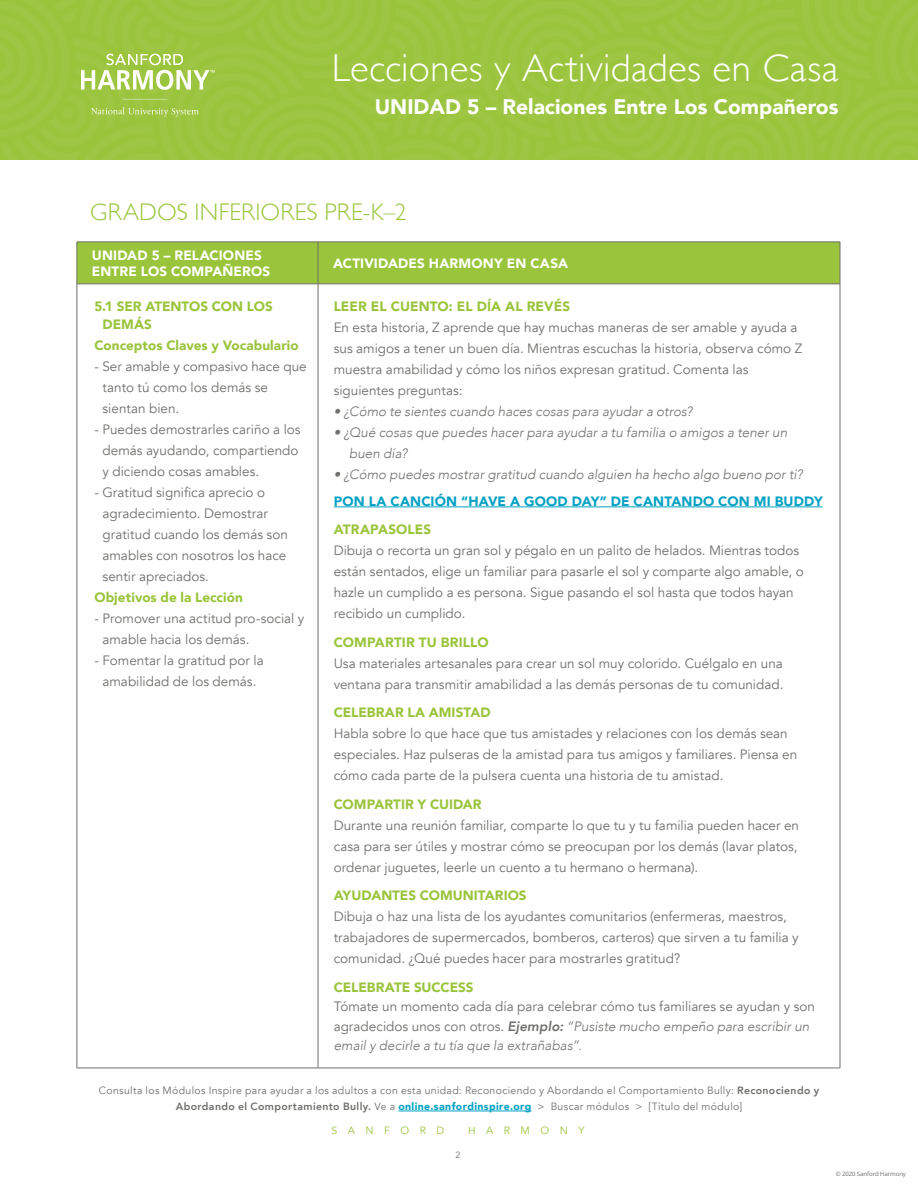
<style>
.page{position:relative;width:918px;height:1188px;background:#fff}
.page>*{position:absolute;margin:0;border:0;box-sizing:border-box;transform-origin:0 0}
.t1{font:300 39px "Gill Sans";letter-spacing:.01em;color:#fff}
.AHEAD{font:300 24px "Gill Sans";letter-spacing:.005em;color:#9ac43b}
.t2{font:900 21px "Avenir";color:#fff}
.CHART_BODY{font:13.5px/21px "Avenir";color:#6e706c}
.CHART_BODY-2{font:italic 300 13.5px/21px "Avenir";letter-spacing:.005em;color:#6e706c}
.CHART_BHEAD{font:900 13.5px/18px "Avenir";letter-spacing:.005em;color:#9ac43b}
.CHART_BODY-3{font:900 13.5px "Avenir";color:#9ac43b}
.BODY{font:900 13.5px/16.5px "Avenir";letter-spacing:.01em;color:#fff}
.CHART_BHEAD-2{font:900 13.5px "Avenir";letter-spacing:.01em;color:#03a1c3}
.t3{font:10.5px/16.5px "Avenir";letter-spacing:.03em;color:#6e706c;text-align:center}
.t4{font:10.5px "Avenir";letter-spacing:1em;color:#9ac43b}
.t5{font:9px "Avenir";color:#6e706c}
.t6{font:6px "Open Sans";letter-spacing:-.005em;color:#6c6d70}
.s1{font-weight:400;font-style:normal}
.s2{font-weight:800}
.s3{font-weight:900;color:#03a1c3}
</style>
<div class="page">
<hr style="left:398px;top:1111px;width:134px;height:1px;background:#03a1c3">
<div style="left:0;top:0;width:918px;height:160px;background:#9dc641"></div>
<div style="left:78px;top:243px;width:762px;height:41px;background:#9ac43b"></div>
<hr style="left:77px;top:242px;width:241px;height:1px;background:#6e706c">
<hr style="left:77px;top:242px;width:1px;height:42px;background:#6e706c">
<hr style="left:318px;top:242px;width:522px;height:1px;background:#6e706c">
<hr style="left:318px;top:242px;width:1px;height:42px;background:#6e706c">
<hr style="left:840px;top:242px;width:1px;height:42px;background:#6e706c">
<hr style="left:77px;top:284px;width:241px;height:1px;background:#6e706c">
<hr style="left:77px;top:284px;width:1px;height:784px;background:#6e706c">
<hr style="left:318px;top:284px;width:522px;height:1px;background:#6e706c">
<hr style="left:318px;top:284px;width:1px;height:784px;background:#6e706c">
<hr style="left:840px;top:284px;width:1px;height:784px;background:#6e706c">
<hr style="left:77px;top:1068px;width:241px;height:1px;background:#6e706c">
<hr style="left:318px;top:1068px;width:522px;height:1px;background:#6e706c">
<hr style="left:334px;top:507px;width:489px;height:1px;background:#03a1c3">
<h1 class="t1" style="left:332px;top:37px;width:508px">Lecciones y Actividades en Casa</h1>
<h3 class="t2" style="left:375px;top:89px;width:465px">UNIDAD 5 – Relaciones Entre Los Compañeros</h3>
<p class="AHEAD" style="left:90px;top:193px;width:318px">GRADOS INFERIORES PRE-K–2</p>
<p class="BODY" style="left:92px;top:247px;width:180px">UNIDAD 5 – RELACIONES<br>ENTRE LOS COMPAÑEROS</p>
<p class="BODY" style="left:333px;top:255px;width:236px">ACTIVIDADES HARMONY EN CASA</p>
<p class="CHART_BHEAD" style="left:103px;top:297px;width:172px;text-indent:-8px">5.1 SER ATENTOS CON LOS<br>DEMÁS</p>
<p class="CHART_BHEAD" style="left:94px;top:336px;width:206px">Conceptos Claves y Vocabulario</p>
<p class="CHART_BODY" style="left:103px;top:356px;width:206px;text-indent:-8px">- Ser amable y compasivo hace que tanto tú como los demás se sientan bien.</p>
<p class="CHART_BODY" style="left:103px;top:419px;width:200px;text-indent:-8px">- Puedes demostrarles cariño a los demás ayudando, compartiendo y diciendo cosas amables.</p>
<p class="CHART_BODY" style="left:103px;top:482px;width:187px;text-indent:-8px">- Gratitud significa aprecio o agradecimiento. Demostrar gratitud cuando los demás son amables con nosotros los hace sentir apreciados.</p>
<p class="CHART_BHEAD" style="left:94px;top:588px;width:150px">Objetivos de la Lección</p>
<p class="CHART_BODY" style="left:103px;top:608px;width:203px;text-indent:-8px">- Promover una actitud pro-social y amable hacia los demás.</p>
<p class="CHART_BODY" style="left:94px;top:650px;width:171px;text-align:center">- Fomentar la gratitud por la amabilidad de los demás.</p>
<p class="CHART_BHEAD" style="left:334px;top:297px;width:238px">LEER EL CUENTO: EL DÍA AL REVÉS</p>
<p class="CHART_BODY" style="left:334px;top:317px;width:465px">En esta historia, Z aprende que hay muchas maneras de ser amable y ayuda a</p>
<p class="CHART_BODY" style="left:334px;top:338px;width:470px">sus amigos a tener un buen día. Mientras escuchas la historia, observa cómo Z</p>
<p class="CHART_BODY" style="left:334px;top:359px;width:416px">muestra amabilidad y cómo los niños expresan gratitud. Comenta las</p>
<p class="CHART_BODY" style="left:334px;top:380px;width:130px">siguientes preguntas:</p>
<p class="CHART_BODY-2" style="left:334px;top:401px;width:360px">• ¿Cómo te sientes cuando haces cosas para ayudar a otros?</p>
<p class="CHART_BODY-2" style="left:349px;top:422px;width:440px;text-indent:-15px">• ¿Qué cosas que puedes hacer para ayudar a tu familia o amigos a tener un buen día?</p>
<p class="CHART_BODY-2" style="left:334px;top:464px;width:471px">• ¿Cómo puedes mostrar gratitud cuando alguien ha hecho algo bueno por ti?</p>
<p class="CHART_BHEAD-2" style="left:334px;top:490px;width:491px">PON LA CANCIÓN “HAVE A GOOD DAY” DE CANTANDO CON MI BUDDY</p>
<p class="CHART_BHEAD" style="left:334px;top:520px;width:99px">ATRAPASOLES</p>
<p class="CHART_BODY" style="left:334px;top:540px;width:467px">Dibuja o recorta un gran sol y pégalo en un palito de helados. Mientras todos</p>
<p class="CHART_BODY" style="left:334px;top:561px;width:472px">están sentados, elige un familiar para pasarle el sol y comparte algo amable, o</p>
<p class="CHART_BODY" style="left:334px;top:582px;width:462px">hazle un cumplido a es persona. Sigue pasando el sol hasta que todos hayan</p>
<p class="CHART_BODY" style="left:334px;top:603px;width:133px">recibido un cumplido.</p>
<p class="CHART_BHEAD" style="left:334px;top:633px;width:156px">COMPARTIR TU BRILLO</p>
<p class="CHART_BODY" style="left:334px;top:653px;width:451px">Usa materiales artesanales para crear un sol muy colorido. Cuélgalo en una</p>
<p class="CHART_BODY" style="left:334px;top:674px;width:451px">ventana para transmitir amabilidad a las demás personas de tu comunidad.</p>
<p class="CHART_BODY-3" style="left:334px;top:701px;width:159px">CELEBRAR LA AMISTAD</p>
<p class="CHART_BODY" style="left:334px;top:723px;width:456px">Habla sobre lo que hace que tus amistades y relaciones con los demás sean</p>
<p class="CHART_BODY" style="left:334px;top:744px;width:465px">especiales. Haz pulseras de la amistad para tus amigos y familiares. Piensa en</p>
<p class="CHART_BODY" style="left:334px;top:765px;width:391px">cómo cada parte de la pulsera cuenta una historia de tu amistad.</p>
<p class="CHART_BODY-3" style="left:334px;top:793px;width:150px">COMPARTIR Y CUIDAR</p>
<p class="CHART_BODY" style="left:334px;top:815px;width:467px">Durante una reunión familiar, comparte lo que tu y tu familia pueden hacer en</p>
<p class="CHART_BODY" style="left:334px;top:836px;width:465px">casa para ser útiles y mostrar cómo se preocupan por los demás (lavar platos,</p>
<p class="CHART_BODY" style="left:334px;top:857px;width:366px">ordenar juguetes, leerle un cuento a tu hermano o hermana).</p>
<p class="CHART_BODY-3" style="left:334px;top:884px;width:194px">AYUDANTES COMUNITARIOS</p>
<p class="CHART_BODY" style="left:334px;top:906px;width:455px">Dibuja o haz una lista de los ayudantes comunitarios (enfermeras, maestros,</p>
<p class="CHART_BODY" style="left:334px;top:927px;width:467px">trabajadores de supermercados, bomberos, carteros) que sirven a tu familia y</p>
<p class="CHART_BODY" style="left:334px;top:948px;width:348px">comunidad. ¿Qué puedes hacer para mostrarles gratitud?</p>
<p class="CHART_BODY-3" style="left:334px;top:976px;width:141px">CELEBRATE SUCCESS</p>
<p class="CHART_BODY" style="left:334px;top:996px;width:483px">Tómate un momento cada día para celebrar cómo tus familiares se ayudan y son</p>
<p class="CHART_BODY-2" style="left:334px;top:1016px;width:477px"><span class="s1">agradecidos unos con otros.</span> <span class="s2">Ejemplo:</span> “Pusiste mucho empeño para escribir un</p>
<p class="CHART_BODY-2" style="left:334px;top:1035px;width:249px">email y decirle a tu tía que la extrañabas”.</p>
<p class="t3" style="left:99px;top:1082px;width:722px">Consulta los Módulos Inspire para ayudar a los adultos a con esta unidad: Reconociendo y Abordando el Comportamiento Bully: <span class="s2">Reconociendo y<br>Abordando el Comportamiento Bully.</span> Ve a <span class="s3">online.sanfordinspire.org</span> &gt; Buscar módulos &gt; [Título del módulo]</p>
<p class="t4" style="left:331px;top:1124px;width:114px">SANFORD</p>
<p class="t4" style="left:468px;top:1124px;width:118px">HARMONY</p>
<p class="t5" style="left:455px;top:1149px;width:7px">2</p>
<p class="t6" style="left:836px;top:1170px;width:72px">© 2020 Sanford Harmony</p>
</div>
